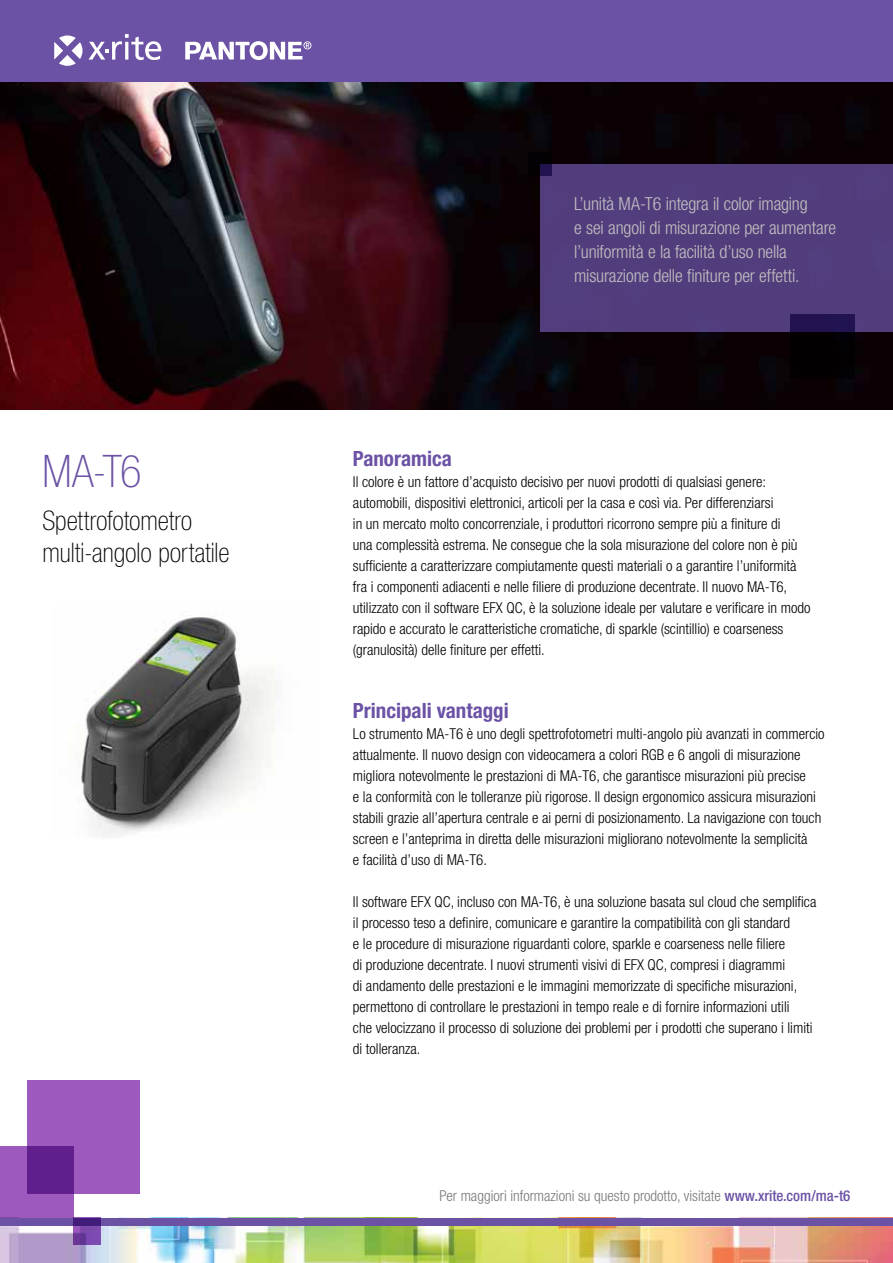
<style>
.page{position:relative;width:893px;height:1263px;background:#fff}
.page>*{position:absolute;margin:0;border:0;box-sizing:border-box;transform-origin:0 0}
.t1{font:100 condensed 45px "Helvetica Neue LT Std";color:#6b52a5}
.t2{font:100 condensed 27px/32.4px "Helvetica Neue LT Std";letter-spacing:-.005em;color:#000}
.t3{font:700 condensed 21px "Helvetica Neue LT Std";color:#6b52a5}
.t4{font:300 condensed 18px/24px "Helvetica Neue LT Std";letter-spacing:-.01em;color:#fff}
.t5{font:300 condensed 15px/21px "Helvetica Neue LT Std";color:#000}
.t6{font:300 condensed 15px "Helvetica Neue LT Std";color:#77787b}
.s1{font-weight:500;color:#6b52a5}
</style>
<div class="page">
<img style="left:0;top:82px;width:893px;height:328px">
<div style="left:0;top:0;width:893px;height:82px;background:#6b52a5"></div>
<svg style="left:185px;top:41px;width:126px;height:19px"></svg>
<svg style="left:54px;top:34px;width:107px;height:32px"></svg>
<img style="left:76px;top:617px;width:199px;height:220px">
<img style="left:0;top:1225px;width:893px;height:38px">
<div style="left:0;top:1218px;width:893px;height:7px;background:#6b52a5"></div>
<svg style="left:74px;top:1218px;width:27px;height:27px"></svg>
<div style="left:28px;top:1080px;width:112px;height:113px;background:#9d59be"></div>
<svg style="left:0;top:1146px;width:74px;height:72px;background:#8340a9"></svg>
<div style="left:540px;top:164px;width:353px;height:167px;background:#523d7c"></div>
<svg style="left:529px;top:152px;width:23px;height:24px"></svg>
<svg style="left:790px;top:314px;width:65px;height:65px;background:#0c0518"></svg>
<h1 class="t1" style="left:43px;top:446px;width:101px">MA-T6</h1>
<h2 class="t2" style="left:43px;top:504px;width:188px">Spettrofotometro multi-angolo portatile</h2>
<p class="t4" style="left:574px;top:192px;width:264px">L’unità MA-T6 integra il color imaging<br>e sei angoli di misurazione per aumentare l’uniformità e la facilità d’uso nella misurazione delle finiture per effetti.</p>
<h3 class="t3" style="left:353px;top:446px;width:100px">Panoramica</h3>
<p class="t5" style="left:353px;top:471px;width:459px">Il colore è un fattore d’acquisto decisivo per nuovi prodotti di qualsiasi genere: automobili, dispositivi elettronici, articoli per la casa e così via. Per differenziarsi<br>in un mercato molto concorrenziale, i produttori ricorrono sempre più a finiture di<br>una complessità estrema. Ne consegue che la sola misurazione del colore non è più sufficiente a caratterizzare compiutamente questi materiali o a garantire l’uniformità fra i componenti adiacenti e nelle filiere di produzione decentrate. Il nuovo MA-T6, utilizzato con il software EFX QC, è la soluzione ideale per valutare e verificare in modo rapido e accurato le caratteristiche cromatiche, di sparkle (scintillio) e coarseness (granulosità) delle finiture per effetti.</p>
<h3 class="t3" style="left:353px;top:698px;width:157px">Principali vantaggi</h3>
<p class="t5" style="left:353px;top:723px;width:473px">Lo strumento MA-T6 è uno degli spettrofotometri multi-angolo più avanzati in commercio attualmente. Il nuovo design con videocamera a colori RGB e 6 angoli di misurazione migliora notevolmente le prestazioni di MA-T6, che garantisce misurazioni più precise<br>e la conformità con le tolleranze più rigorose. Il design ergonomico assicura misurazioni stabili grazie all’apertura centrale e ai perni di posizionamento. La navigazione con touch screen e l’anteprima in diretta delle misurazioni migliorano notevolmente la semplicità<br>e facilità d’uso di MA-T6.</p>
<p class="t5" style="left:353px;top:891px;width:465px">Il software EFX QC, incluso con MA-T6, è una soluzione basata sul cloud che semplifica il processo teso a definire, comunicare e garantire la compatibilità con gli standard<br>e le procedure di misurazione riguardanti colore, sparkle e coarseness nelle filiere<br>di produzione decentrate. I nuovi strumenti visivi di EFX QC, compresi i diagrammi<br>di andamento delle prestazioni e le immagini memorizzate di specifiche misurazioni, permettono di controllare le prestazioni in tempo reale e di fornire informazioni utili<br>che velocizzano il processo di soluzione dei problemi per i prodotti che superano i limiti di tolleranza.</p>
<p class="t6" style="left:439px;top:1187px;width:413px">Per maggiori informazioni su questo prodotto, visitate <span class="s1">www.xrite.com/ma-t6</span></p>
</div>
